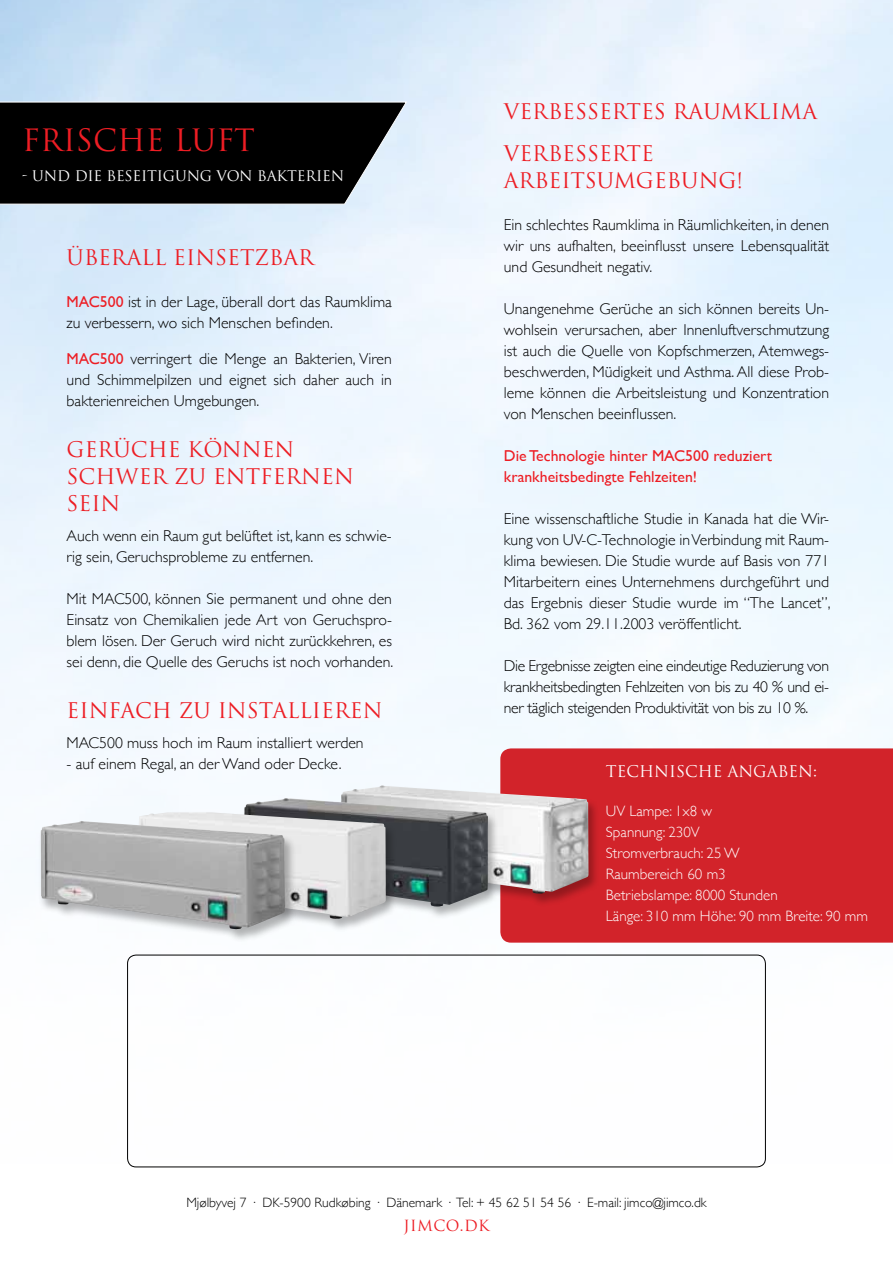
<style>
.page{position:relative;width:893px;height:1263px;background:#fff}
.page>*{position:absolute;margin:0;border:0;box-sizing:border-box;transform-origin:0 0}
.t1{font:30px "Trajan Pro";color:#ed1d24}
.t2{font:21px/27px "Trajan Pro";color:#ed1d24}
.t3{font:300 15.75px/21px "Gill Sans";color:#000;text-align:justify}
.t4{font:15.75px/21px "Gill Sans";color:#ed1d24}
.t5{font:15.75px "Trajan Pro";color:#fff}
.t6{font:300 15px/21px "Gill Sans";color:#fff}
.t7{font:15px "Trajan Pro";color:#ed1d24}
.t8{font:14.25px "Trajan Pro";letter-spacing:-.01em;color:#fff}
.t9{font:300 13.5px "Gill Sans";color:#000}
.s1{font-weight:400;color:#ed1d24}
</style>
<div class="page">
<img style="left:0;top:0;width:893px;height:1168px">
<div style="left:127px;top:955px;width:639px;height:212px;border:1px solid #000;border-radius:9px"></div>
<div style="left:500px;top:748px;width:393px;height:195px;background:#d2232a"></div>
<div style="left:338px;top:785px;width:262px;height:122px;background:#000;opacity:.3"></div>
<img style="left:341px;top:785px;width:247px;height:108px">
<div style="left:241px;top:797px;width:258px;height:123px;background:#000;opacity:.3"></div>
<img style="left:244px;top:798px;width:244px;height:108px">
<div style="left:136px;top:811px;width:261px;height:121px;background:#000;opacity:.3"></div>
<img style="left:139px;top:812px;width:247px;height:107px">
<div style="left:38px;top:820px;width:259px;height:122px;background:#000;opacity:.3"></div>
<img style="left:41px;top:821px;width:244px;height:108px">
<svg style="left:0;top:101px;width:408px;height:104px"></svg>
<h1 class="t1" style="left:22px;top:121px;width:234px">FRISCHE LUFT</h1>
<p class="t8" style="left:22px;top:167px;width:321px">- UND DIE BES EITIGUNG VON BAKTERIEN</p>
<h2 class="t2" style="left:67px;top:244px;width:249px">ÜBERALL EINS ETZBAR</h2>
<p class="t3" style="left:67px;top:291px;width:327px"><span class="s1">MAC500</span> ist in der Lage, überall dort das Raumklima zu verbessern, wo sich Menschen befinden.</p>
<p class="t3" style="left:67px;top:348px;width:327px"><span class="s1">MAC500</span> verringert die Menge an Bakterien, Viren und Schimmelpilzen und eignet sich daher auch in bakterienreichen Umgebungen.</p>
<h2 class="t2" style="left:67px;top:436px;width:286px">GERÜCHE KÖNNEN<br>SCHWER ZU ENTFERNEN<br>SEIN</h2>
<p class="t3" style="left:67px;top:525px;width:327px">Auch wenn ein Raum gut belüftet ist, kann es schwie&shy;rig sein, Geruchsprobleme zu entfernen.</p>
<p class="t3" style="left:67px;top:588px;width:328px">Mit MAC500, können Sie permanent und ohne den Einsatz von Chemikalien jede Art von Geruchspro&shy;blem lösen. Der Geruch wird nicht zurückkehren, es sei denn, die Quelle des Geruchs ist noch vorhanden.</p>
<h2 class="t2" style="left:67px;top:697px;width:314px">E INFACH ZU INSTALLIEREN</h2>
<p class="t3" style="left:67px;top:732px;width:298px">MAC500 muss hoch im Raum installiert werden</p>
<p class="t3" style="left:67px;top:753px;width:276px">- auf einem Regal, an der Wand oder Decke.</p>
<h2 class="t2" style="left:504px;top:90px;width:315px;line-height:42px">VERBESS ERTES RAUMKLIMA<br>VERBESSERTE</h2>
<h2 class="t2" style="left:504px;top:167px;width:241px">ARBEITSUMGEBUNG!</h2>
<p class="t3" style="left:504px;top:214px;width:327px">Ein schlechtes Raumklima in Räumlichkeiten, in denen wir uns aufhalten, beeinflusst unsere Lebensqualität und Gesundheit negativ.</p>
<p class="t3" style="left:504px;top:298px;width:327px">Unangenehme Gerüche an sich können bereits Un&shy;wohlsein verursachen, aber Innenluftverschmutzung ist auch die Quelle von Kopfschmerzen, Atemwegs&shy;beschwerden, Müdigkeit und Asthma. All diese Prob&shy;leme können die Arbeitsleistung und Konzentration von Menschen beeinflussen.</p>
<p class="t4" style="left:504px;top:445px;width:270px">Die Technologie hinter MAC500 reduziert krankheitsbedingte Fehlzeiten!</p>
<p class="t3" style="left:504px;top:508px;width:328px">Eine wissenschaftliche Studie in Kanada hat die Wir&shy;kung von UV-C-Technologie in Verbindung mit Raum&shy;klima bewiesen. Die Studie wurde auf Basis von 771<br>Mitarbeitern eines Unternehmens durchgeführt und das Ergebnis dieser Studie wurde im “The Lancet”, Bd. 362 vom 29.11.2003 veröffentlicht.</p>
<p class="t3" style="left:504px;top:655px;width:327px">Die Ergebnisse zeigten eine eindeutige Reduzierung von krankheitsbedingten Fehlzeiten von bis zu 40 % und ei&shy;ner täglich steigenden Produktivität von bis zu 10 %.</p>
<p class="t5" style="left:606px;top:761px;width:212px">TECHNISCHE ANGABEN:</p>
<p class="t6" style="left:606px;top:800px;width:264px">UV Lampe: 1x8 w<br>Spannung: 230V<br>Stromverbrauch: 25 W<br>Raumbereich 60 m3<br>Betriebslampe: 8000 Stunden<br>Länge: 310 mm Höhe: 90 mm Breite: 90 mm</p>
<p class="t9" style="left:186px;top:1192px;width:522px">Mjølbyvej 7 · DK-5900 Rudkøbing · Dänemark · Tel: + 45 62 51 54 56 · E-mail: jimco@jimco.dk</p>
<p class="t7" style="left:403px;top:1216px;width:11px">JIM</p>
<p class="t7" style="left:433px;top:1216px;width:58px">CO.DK</p>
</div>
